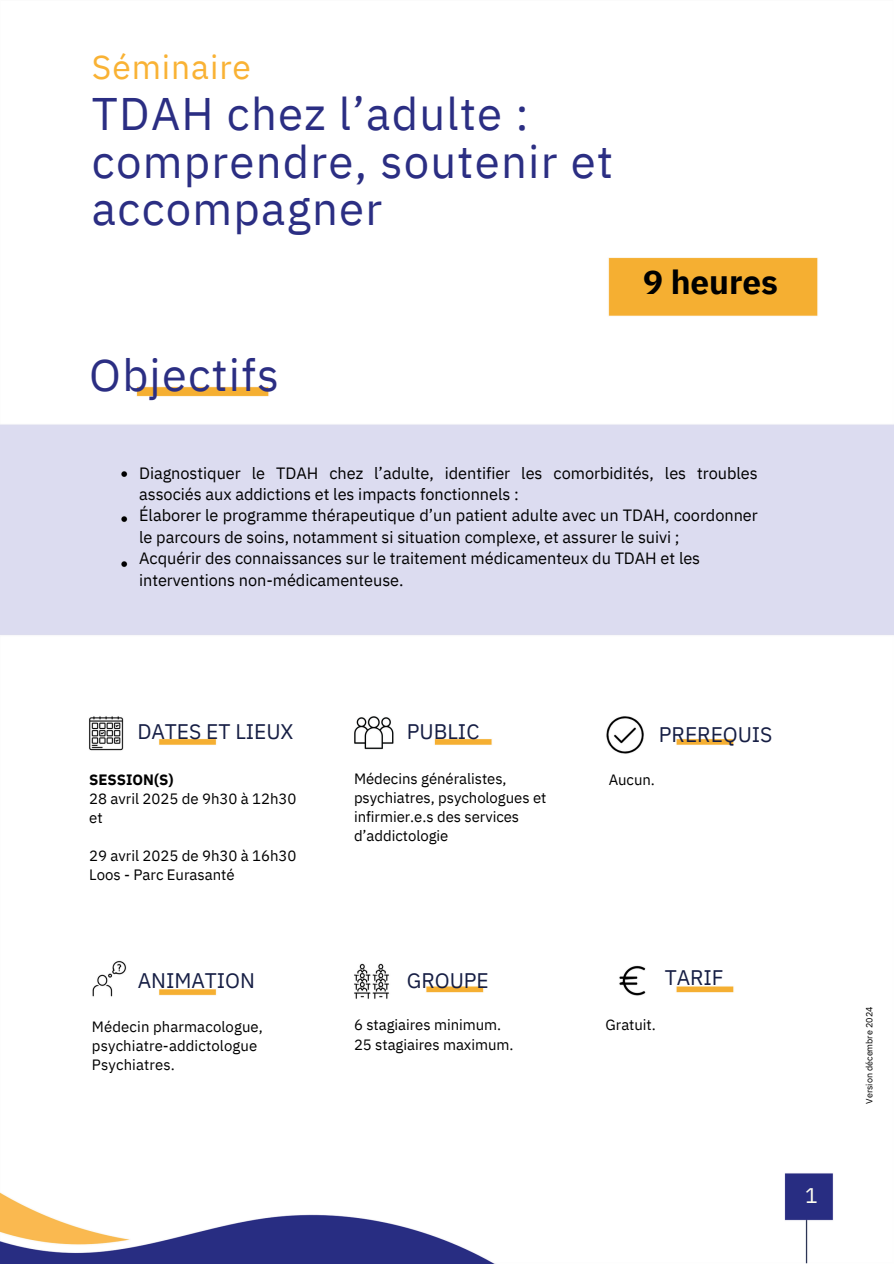
<style>
.page{position:relative;width:894px;height:1264px;background:#fff}
.page>*{position:absolute;margin:0;border:0;box-sizing:border-box;transform-origin:0 0}
.t1{font:45.6px/47.2px "IBM Plex Sans";letter-spacing:.025em;color:#2b2e83}
.t2{font:45px "IBM Plex Sans";letter-spacing:.025em;color:#2b2e83}
.t3{font:33.6px "IBM Plex Sans";letter-spacing:.025em;color:#f9b234}
.t4{font:700 33.45px "IBM Plex Sans";letter-spacing:-.005em;color:#000}
.t5{font:21px "IBM Plex Sans";letter-spacing:-.005em;color:#161e44}
.t6{font:21px "IBM Plex Sans";color:#fffff0}
.t7{font:16.35px/21.3px "IBM Plex Sans";letter-spacing:-.005em;color:#000}
.t8{font:15px/19.2px "IBM Plex Sans";letter-spacing:-.005em;color:#000}
.t9{font:14.85px/19.2px "IBM Plex Sans";letter-spacing:-.005em;color:#000}
.t10{font:9px "IBM Plex Sans";letter-spacing:-.005em;color:#000}
.s1{font-weight:700}
</style>
<div class="page">
<img style="left:0;top:257px;width:893px;height:1006px">
<h4 class="t3" style="left:92px;top:45px;width:160px">Séminaire</h4>
<h4 class="t1" style="left:92px;top:90px;width:522px">TDAH chez l’adulte : comprendre, soutenir et accompagner</h4>
<h5 class="t2" style="left:89px;top:344px;width:191px">Objectifs</h5>
<h5 class="t4" style="left:643px;top:259px;width:136px">9 heures</h5>
<h5 class="t7" style="left:139px;top:462px;width:620px">Diagnostiquer le TDAH chez l’adulte, identifier les comorbidités, les troubles associés aux addictions et les impacts fonctionnels :<br>Élaborer le programme thérapeutique d’un patient adulte avec un TDAH, coordonner le parcours de soins, notamment si situation complexe, et assurer le suivi ;<br>Acquérir des connaissances sur le traitement médicamenteux du TDAH et les interventions non-médicamenteuse.</h5>
<h5 class="t5" style="left:137px;top:717px;width:157px">DATES ET LIEUX</h5>
<h4 class="t5" style="left:407px;top:717px;width:74px">PUBLIC</h4>
<h5 class="t5" style="left:658px;top:720px;width:115px">PREREQUIS</h5>
<p class="t8" style="left:89px;top:769px;width:209px"><span class="s1">SESSION(S)<br></span>28 avril 2025 de 9h30 à 12h30 et</p>
<h3 class="t8" style="left:89px;top:846px;width:209px">29 avril 2025 de 9h30 à 16h30<br>Loos - Parc Eurasanté</h3>
<h5 class="t5" style="left:138px;top:966px;width:119px">ANIMATION</h5>
<h2 class="t9" style="left:354px;top:768px;width:194px">Médecins généralistes, psychiatres, psychologues et infirmier.e.s des services d’addictologie</h2>
<h5 class="t9" style="left:608px;top:769px;width:48px">Aucun.</h5>
<h5 class="t5" style="left:407px;top:966px;width:83px">GROUPE</h5>
<h4 class="t5" style="left:664px;top:963px;width:60px">TARIF</h4>
<h1 class="t9" style="left:92px;top:1016px;width:172px">Médecin pharmacologue, psychiatre-addictologue<br>Psychiatres.</h1>
<h1 class="t9" style="left:354px;top:1015px;width:161px">6 stagiaires minimum.<br>25 stagiaires maximum.</h1>
<h4 class="t9" style="left:605px;top:1015px;width:52px">Gratuit.</h4>
<h4 class="t6" style="left:805px;top:1181px;width:14px">1</h4>
<p class="t10" style="left:863px;top:1103px;width:98px;rotate:-90deg">Version décembre 2024</p>
</div>
